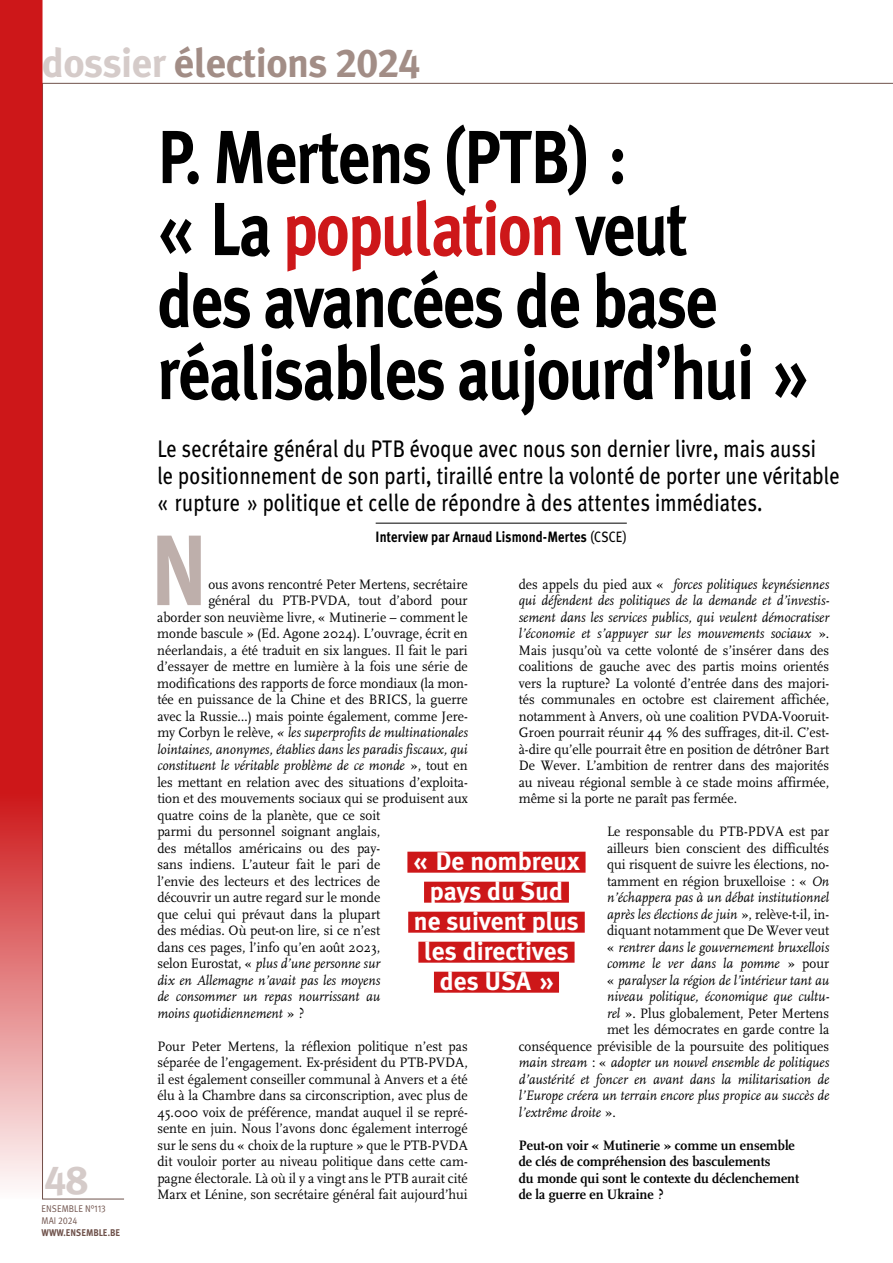
<style>
.page{position:relative;width:893px;height:1263px;background:#fff}
.page>*{position:absolute;margin:0;border:0;box-sizing:border-box;transform-origin:0 0}
.t1{font:700 100.05px "Meta Plus";color:#beafab;scale:.9 1}
.t2{font:700 75px/72px "Meta Plus";letter-spacing:-.025em;color:#000;scale:.85 1}
.t3{font:700 40.5px "Meta Plus";letter-spacing:-.015em;color:#a28d86}
.t4{font:40.5px "Meta Plus Bold Caps";color:#d5cbc9}
.t5{font:700 25.5px/30px "Meta Plus";color:#fff;text-align:center}
.t6{font:24px/27px "Meta Plus";letter-spacing:.01em;color:#000;scale:.85 1}
.t7{font:700 15px "Meta Plus";letter-spacing:.01em;color:#000;scale:.85 1}
.t8{font:14.25px/16.5px "FF Scala";color:#000;text-align:justify;scale:.95 1}
.t9{font:italic 14.25px "FF Scala";color:#000;scale:.95 1}
.t10{font:700 14.25px/16.5px "FF Scala";color:#000;scale:.95 1}
.t11{font:9.75px/12px "Meta Pro";letter-spacing:.01em;color:#6f524b;scale:.9 1}
.t12{font:700 9.75px "Meta Plus";color:#6f524b;scale:.9 1}
.s1{color:#d5cbc9}
.s2{font-family:"Meta Plus Bold Caps";font-weight:400}
.s3{color:#cd1719}
.s4{font-weight:400}
.s5{font-style:italic}
.s6{font-style:normal}
</style>
<div class="page">
<svg style="left:0;top:0;width:43px;height:1199px;background:#d33d3f"></svg>
<hr style="left:376px;top:523px;width:251px;height:1px;background:#000">
<div style="left:407px;top:852px;width:179px;height:21px;background:#cd1719"></div>
<div style="left:424px;top:882px;width:145px;height:21px;background:#cd1719"></div>
<div style="left:408px;top:912px;width:177px;height:21px;background:#cd1719"></div>
<div style="left:418px;top:942px;width:157px;height:21px;background:#cd1719"></div>
<div style="left:434px;top:972px;width:125px;height:21px;background:#cd1719"></div>
<h3 class="t3" style="left:42px;top:39px;width:380px"><span class="s1">dossier</span> élections <span class="s2">2024</span></h3>
<h3 class="t4" style="left:45px;top:1156px;width:45px">48</h3>
<p class="t11" style="left:42px;top:1203px;width:73px">ENSEMBLE N°113<br>MAI 2024</p>
<p class="t12" style="left:41px;top:1227px;width:89px">WWW.ENSEMBLE.BE</p>
<h2 class="t2" style="left:157px;top:121px;width:765px">P. Mertens (PTB) :<br>« La <span class="s3">population</span> veut<br>des avancées de base réalisables aujourd’hui »</h2>
<h3 class="t6" style="left:157px;top:435px;width:804px">Le secrétaire général du PTB évoque avec nous son dernier livre, mais aussi<br>le positionnement de son parti, tiraillé entre la volonté de porter une véritable « rupture » politique et celle de répondre à des attentes immédiates.</h3>
<p class="t7" style="left:376px;top:528px;width:297px">Interview par Arnaud Lismond-Mertes <span class="s4">(CSCE)</span></p>
<h1 class="t1" style="left:150px;top:512px;width:67px">N</h1>
<p class="t8" style="left:519px;top:576px;width:328px">des appels du pied aux « <span class="s5">forces politiques keynésiennes qui défendent des politiques de la demande et d’investis&shy;sement dans les services publics, qui veulent démocratiser l’économie et s’appuyer sur les mouvements sociaux</span> ».<br>Mais jusqu’où va cette volonté de s’insérer dans des coalitions de gauche avec des partis moins orientés vers la rupture? La volonté d’entrée dans des majori&shy;tés communales en octobre est clairement affichée, notamment à Anvers, où une coalition PVDA-Vooruit-Groen pourrait réunir 44 % des suffrages, dit-il. C’est&shy;à-dire qu’elle pourrait être en position de détrôner Bart De Wever. L’ambition de rentrer dans des majorités au niveau régional semble à ce stade moins affirmée, même si la porte ne paraît pas fermée.</p>
<p class="t8" style="left:607px;top:823px;width:235px">Le responsable du PTB-PDVA est par</p>
<p class="t8" style="left:607px;top:840px;width:235px">ailleurs bien conscient des difficultés</p>
<p class="t8" style="left:607px;top:856px;width:235px">qui risquent de suivre les élections, no-</p>
<p class="t8" style="left:607px;top:873px;width:235px">tamment en région bruxelloise : « <span class="s5">On</span></p>
<p class="t9" style="left:607px;top:890px;width:235px">n’échappera pas à un débat institutionnel</p>
<p class="t9" style="left:607px;top:907px;width:235px">après les élections de juin <span class="s6">», relève-t-il, in-</span></p>
<p class="t8" style="left:607px;top:922px;width:235px">diquant notamment que De Wever veut</p>
<p class="t9" style="left:607px;top:940px;width:235px"><span class="s6">«</span> rentrer dans le gouvernement bruxellois</p>
<p class="t9" style="left:607px;top:956px;width:235px">comme le ver dans la pomme <span class="s6">» pour</span></p>
<p class="t9" style="left:607px;top:973px;width:235px"><span class="s6">«</span> paralyser la région de l’intérieur tant au</p>
<p class="t9" style="left:607px;top:989px;width:235px">niveau politique, économique que cultu-</p>
<p class="t8" style="left:607px;top:1005px;width:235px"><span class="s5">rel</span> ». Plus globalement, Peter Mertens</p>
<p class="t8" style="left:607px;top:1021px;width:235px">met les démocrates en garde contre la</p>
<p class="t8" style="left:519px;top:1038px;width:328px">conséquence prévisible de la poursuite des politiques</p>
<p class="t9" style="left:519px;top:1055px;width:328px">main stream <span class="s6">: «</span> adopter un nouvel ensemble de politiques</p>
<p class="t9" style="left:519px;top:1072px;width:328px">d’austérité et foncer en avant dans la militarisation de</p>
<p class="t9" style="left:519px;top:1088px;width:328px">l’Europe créera un terrain encore plus propice au succès de</p>
<p class="t9" style="left:519px;top:1105px;width:104px">l’extrême droite <span class="s6">».</span></p>
<p class="t10" style="left:519px;top:1137px;width:297px">Peut-on voir « Mutinerie » comme un ensemble de clés de compréhension des basculements<br>du monde qui sont le contexte du déclenchement de la guerre en Ukraine ?</p>
<p class="t8" style="left:208px;top:576px;width:275px">ous avons rencontré Peter Mertens, secrétaire</p>
<p class="t8" style="left:208px;top:592px;width:275px">général du PTB-PVDA, tout d’abord pour</p>
<p class="t8" style="left:157px;top:609px;width:328px">aborder son neuvième livre, « Mutinerie – comment le</p>
<p class="t8" style="left:157px;top:625px;width:328px">monde bascule » (Ed. Agone 2024). L’ouvrage, écrit en</p>
<p class="t8" style="left:157px;top:642px;width:328px">néerlandais, a été traduit en six langues. Il fait le pari</p>
<p class="t8" style="left:157px;top:658px;width:328px">d’essayer de mettre en lumière à la fois une série de</p>
<p class="t8" style="left:157px;top:675px;width:328px">modifications des rapports de force mondiaux (la mon-</p>
<p class="t8" style="left:157px;top:691px;width:328px">tée en puissance de la Chine et des BRICS, la guerre</p>
<p class="t8" style="left:157px;top:708px;width:328px">avec la Russie…) mais pointe également, comme Jere-</p>
<p class="t9" style="left:157px;top:725px;width:328px"><span class="s6">my Corbyn le relève,</span> « les superprofits de multinationales</p>
<p class="t9" style="left:157px;top:742px;width:328px">lointaines, anonymes, établies dans les paradis fiscaux, qui</p>
<p class="t9" style="left:157px;top:758px;width:328px">constituent le véritable problème de ce monde <span class="s6">», tout en</span></p>
<p class="t8" style="left:157px;top:774px;width:328px">les mettant en relation avec des situations d’exploita-</p>
<p class="t8" style="left:157px;top:790px;width:328px">tion et des mouvements sociaux qui se produisent aux</p>
<p class="t8" style="left:157px;top:807px;width:236px">quatre coins de la planète, que ce soit</p>
<p class="t8" style="left:157px;top:823px;width:236px">parmi du personnel soignant anglais,</p>
<p class="t8" style="left:157px;top:840px;width:236px">des métallos américains ou des pay-</p>
<p class="t8" style="left:157px;top:856px;width:236px">sans indiens. L’auteur fait le pari de</p>
<p class="t8" style="left:157px;top:873px;width:236px">l’envie des lecteurs et des lectrices de</p>
<p class="t8" style="left:157px;top:889px;width:236px">découvrir un autre regard sur le monde</p>
<p class="t8" style="left:157px;top:906px;width:236px">que celui qui prévaut dans la plupart</p>
<p class="t8" style="left:157px;top:922px;width:236px">des médias. Où peut-on lire, si ce n’est</p>
<p class="t8" style="left:157px;top:939px;width:236px">dans ces pages, l’info qu’en août 2023,</p>
<p class="t9" style="left:157px;top:956px;width:236px"><span class="s6">selon Eurostat, «</span> plus d’une personne sur</p>
<p class="t9" style="left:157px;top:973px;width:236px">dix en Allemagne n’avait pas les moyens</p>
<p class="t9" style="left:157px;top:989px;width:236px">de consommer un repas nourrissant au</p>
<p class="t9" style="left:157px;top:1006px;width:156px">moins quotidiennement <span class="s6">» ?</span></p>
<p class="t8" style="left:157px;top:1038px;width:328px">Pour Peter Mertens, la réflexion politique n’est pas séparée de l’engagement. Ex-président du PTB-PVDA, il est également conseiller communal à Anvers et a été élu à la Chambre dans sa circonscription, avec plus de 45.000 voix de préférence, mandat auquel il se repré&shy;sente en juin. Nous l’avons donc également interrogé sur le sens du « choix de la rupture » que le PTB-PVDA dit vouloir porter au niveau politique dans cette cam&shy;pagne électorale. Là où il y a vingt ans le PTB aurait cité Marx et Lénine, son secrétaire général fait aujourd’hui</p>
<h3 class="t5" style="left:413px;top:846px;width:168px">« De nombreux pays du Sud<br>ne suivent plus les directives des USA »</h3>
</div>
